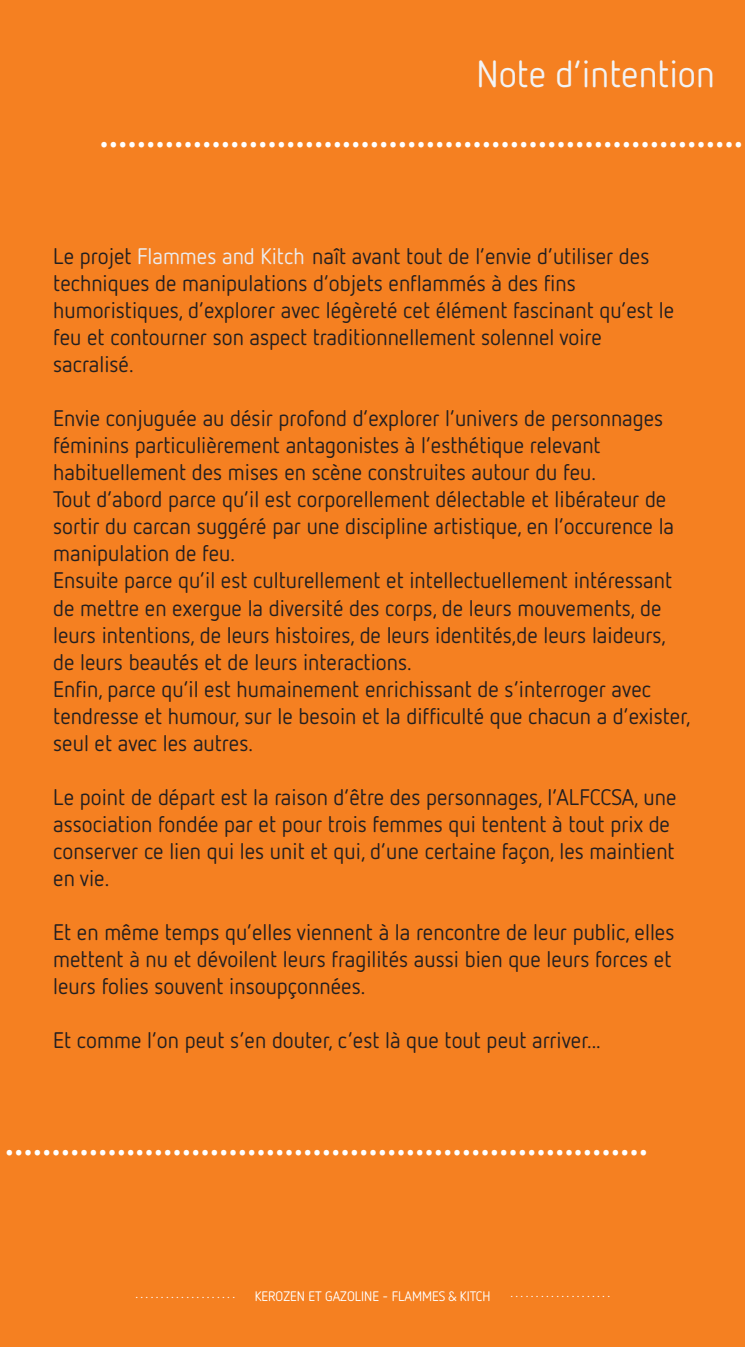
<style>
.page{position:relative;width:745px;height:1347px;background:#fff}
.page>*{position:absolute;margin:0;border:0;box-sizing:border-box;transform-origin:0 0}
.t1{font:45px "Myriad Pro";color:#fff}
.t2{font:37.5px "Netto OT";color:#f2f3f4}
.t3{font:22.5px/27px "Netto OT";color:#231f20}
.t4{font:13.75px "Netto OT";color:#fff}
.s1{color:#ececee}
</style>
<div class="page">
<div style="left:0;top:0;width:744px;height:1346px;background:#f58021"></div>
<h2 class="t2" style="left:476px;top:50px;width:240px">Note d’intention</h2>
<h1 class="t1" style="left:99px;top:104px;width:644px">.....................................................................</h1>
<p class="t3" style="left:53px;top:242px;width:622px">Le projet <span class="s1">Flammes and Kitch</span> naît avant tout de l’envie d’utiliser des techniques de manipulations d’objets enflammés à des fins humoristiques, d’explorer avec légèreté cet élément fascinant qu’est le feu et contourner son aspect traditionnellement solennel voire sacralisé.</p>
<p class="t3" style="left:53px;top:404px;width:638px">Envie conjuguée au désir profond d’explorer l’univers de personnages féminins particulièrement antagonistes à l’esthétique relevant habituellement des mises en scène construites autour du feu.<br>Tout d’abord parce qu’il est corporellement délectable et libérateur de sortir du carcan suggéré par une discipline artistique, en l’occurence la manipulation de feu.<br>Ensuite parce qu’il est culturellement et intellectuellement intéressant de mettre en exergue la diversité des corps, de leurs mouvements, de leurs intentions, de leurs histoires, de leurs identités,de leurs laideurs, de leurs beautés et de leurs interactions.<br>Enfin, parce qu’il est humainement enrichissant de s’interroger avec tendresse et humour, sur le besoin et la difficulté que chacun a d’exister, seul et avec les autres.</p>
<p class="t3" style="left:53px;top:782px;width:624px">Le point de départ est la raison d’être des personnages, l’ALFCCSA, une association fondée par et pour trois femmes qui tentent à tout prix de conserver ce lien qui les unit et qui, d’une certaine façon, les maintient en vie.</p>
<p class="t3" style="left:53px;top:917px;width:622px">Et en même temps qu’elles viennent à la rencontre de leur public, elles mettent à nu et dévoilent leurs fragilités aussi bien que leurs forces et leurs folies souvent insoupçonnées.</p>
<p class="t3" style="left:53px;top:1025px;width:548px">Et comme l’on peut s’en douter, c’est là que tout peut arriver...</p>
<h1 class="t1" style="left:4px;top:1111px;width:644px">.....................................................................</h1>
<p class="t4" style="left:135px;top:1285px;width:101px">....................</p>
<p class="t4" style="left:254px;top:1287px;width:237px">KEROZEN ET GAZOLINE - FLAMMES &amp; KITCH</p>
<p class="t4" style="left:510px;top:1283px;width:101px">....................</p>
</div>
